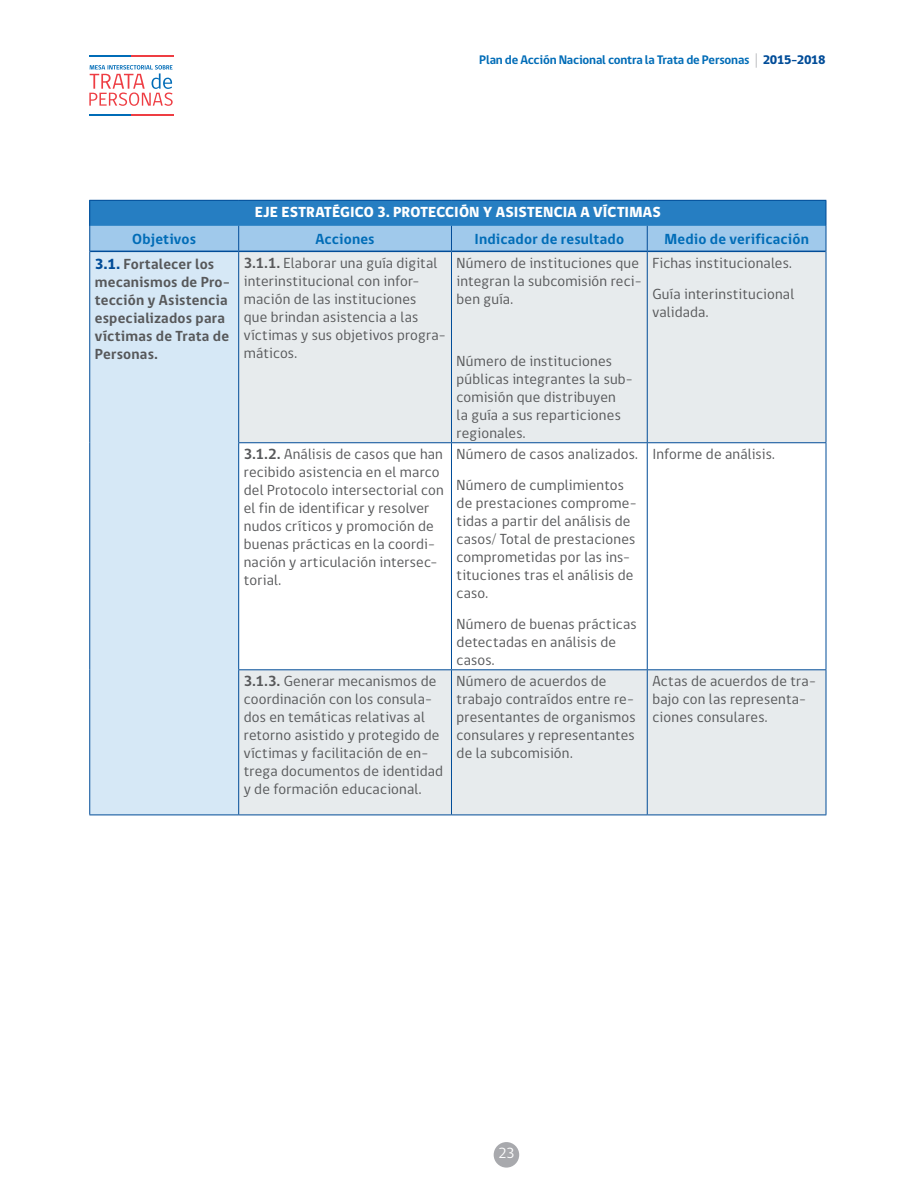
<style>
.page{position:relative;width:915px;height:1191px;background:#fff}
.page>*{position:absolute;margin:0;border:0;box-sizing:border-box;transform-origin:0 0}
.Cuadro{font:15px/18px "gob CL";letter-spacing:.015em;color:#57585a}
.Cuadro-2{font:700 15px/18px "gob CL";letter-spacing:.01em;color:#57585a}
.t1{font:700 15px "gob CL";letter-spacing:.01em;color:#006cb7}
.t2{font:800 15px "gob CL";letter-spacing:.01em;color:#fff}
.t3{font:15px "gob CL";color:#fff}
.t4{font:700 12.75px "gob CL";letter-spacing:-.015em;color:#006cb7}
.s1{font-weight:400;font-size:15.9px;color:#a8a9ad}
.s2{font-weight:800;color:#014c98}
.s3{font-weight:700}
</style>
<div class="page">
<hr style="left:89px;top:55px;width:42px;height:2px;background:#006cb7">
<hr style="left:131px;top:55px;width:42px;height:2px;background:#ee3d43">
<hr style="left:89px;top:114px;width:42px;height:2px;background:#006cb7">
<hr style="left:131px;top:114px;width:42px;height:2px;background:#ee3d43">
<svg style="left:89px;top:65px;width:84px;height:41px"></svg>
<div style="left:90px;top:251px;width:148px;height:564px;background:#d6e8f6"></div>
<svg style="left:239px;top:252px;width:586px;height:562px;fill:#e7ebed"></svg>
<hr style="left:89px;top:200px;width:149px;height:1px;background:#014c98">
<hr style="left:238px;top:200px;width:213px;height:1px;background:#014c98">
<hr style="left:451px;top:200px;width:196px;height:1px;background:#014c98">
<hr style="left:647px;top:200px;width:179px;height:1px;background:#014c98">
<svg style="left:89px;top:201px;width:737px;height:50px;background:#61a2d5"></svg>
<hr style="left:89px;top:251px;width:1px;height:192px;background:#014c98">
<hr style="left:89px;top:443px;width:1px;height:227px;background:#014c98">
<hr style="left:89px;top:670px;width:1px;height:144px;background:#014c98">
<hr style="left:238px;top:252px;width:1px;height:190px;background:#014c98">
<hr style="left:451px;top:252px;width:1px;height:190px;background:#014c98">
<hr style="left:646px;top:252px;width:1px;height:190px;background:#014c98">
<hr style="left:825px;top:251px;width:1px;height:191px;background:#014c98">
<hr style="left:238px;top:442px;width:213px;height:1px;background:#014c98">
<hr style="left:238px;top:443px;width:1px;height:226px;background:#014c98">
<hr style="left:451px;top:442px;width:196px;height:1px;background:#014c98">
<hr style="left:451px;top:443px;width:1px;height:226px;background:#014c98">
<hr style="left:647px;top:442px;width:179px;height:1px;background:#014c98">
<hr style="left:646px;top:443px;width:1px;height:226px;background:#014c98">
<hr style="left:825px;top:443px;width:1px;height:226px;background:#014c98">
<hr style="left:238px;top:669px;width:213px;height:1px;background:#014c98">
<hr style="left:238px;top:670px;width:1px;height:144px;background:#014c98">
<hr style="left:451px;top:669px;width:196px;height:1px;background:#014c98">
<hr style="left:451px;top:670px;width:1px;height:144px;background:#014c98">
<hr style="left:647px;top:669px;width:179px;height:1px;background:#014c98">
<hr style="left:646px;top:670px;width:1px;height:144px;background:#014c98">
<hr style="left:825px;top:670px;width:1px;height:144px;background:#014c98">
<hr style="left:89px;top:814px;width:149px;height:1px;background:#014c98">
<hr style="left:238px;top:814px;width:213px;height:1px;background:#014c98">
<hr style="left:451px;top:814px;width:196px;height:1px;background:#014c98">
<hr style="left:647px;top:814px;width:179px;height:1px;background:#014c98">
<hr style="left:90px;top:250px;width:148px;height:2px;background:#014c98">
<hr style="left:238px;top:250px;width:213px;height:2px;background:#014c98">
<hr style="left:451px;top:250px;width:196px;height:2px;background:#014c98">
<hr style="left:647px;top:250px;width:178px;height:2px;background:#014c98">
<div style="left:493px;top:1142px;width:26px;height:25px;background:#a8a9ad;border-radius:50%"></div>
<p class="t4" style="left:479px;top:51px;width:348px">Plan de Acción Nacional contra la Trata de Personas <span class="s1">|</span> <span class="s2">2015-2018</span></p>
<p class="t2" style="left:255px;top:202px;width:407px">EJE ESTRATÉGICO 3. PROTECCIÓN Y ASISTENCIA A VÍCTIMAS</p>
<p class="t1" style="left:132px;top:229px;width:65px">Objetivos</p>
<p class="t1" style="left:315px;top:229px;width:61px">Acciones</p>
<p class="t1" style="left:474px;top:229px;width:151px">Indicador de resultado</p>
<p class="t1" style="left:664px;top:229px;width:146px">Medio de verificación</p>
<p class="Cuadro-2" style="left:95px;top:255px;width:137px"><span class="s2">3.1.</span> Fortalecer los mecanismos de Pro&shy;tección y Asistencia especializados para víctimas de Trata de<br>Personas.</p>
<p class="Cuadro" style="left:244px;top:254px;width:203px"><span class="s3">3.1.1.</span> Elaborar una guía digital interinstitucional con infor&shy;mación de las instituciones<br>que brindan asistencia a las víctimas y sus objetivos progra&shy;máticos.</p>
<p class="Cuadro" style="left:456px;top:254px;width:186px">Número de instituciones que integran la subcomisión reci&shy;ben guía.</p>
<p class="Cuadro" style="left:456px;top:352px;width:178px">Número de instituciones públicas integrantes la sub&shy;comisión que distribuyen<br>la guía a sus reparticiones regionales.</p>
<p class="Cuadro" style="left:652px;top:254px;width:141px">Fichas institucionales.</p>
<p class="Cuadro" style="left:652px;top:285px;width:143px">Guía interinstitucional validada.</p>
<p class="Cuadro" style="left:244px;top:445px;width:201px"><span class="s3">3.1.2.</span> Análisis de casos que han recibido asistencia en el marco del Protocolo intersectorial con el fin de identificar y resolver nudos críticos y promoción de buenas prácticas en la coordi&shy;nación y articulación intersec&shy;torial.</p>
<p class="Cuadro" style="left:456px;top:445px;width:183px">Número de casos analizados.</p>
<p class="Cuadro" style="left:456px;top:476px;width:181px">Número de cumplimientos de prestaciones comprome&shy;tidas a partir del análisis de casos/ Total de prestaciones comprometidas por las ins&shy;tituciones tras el análisis de caso.</p>
<p class="Cuadro" style="left:456px;top:615px;width:181px">Número de buenas prácticas detectadas en análisis de casos.</p>
<p class="Cuadro" style="left:652px;top:445px;width:124px">Informe de análisis.</p>
<p class="Cuadro" style="left:244px;top:672px;width:201px"><span class="s3">3.1.3.</span> Generar mecanismos de coordinación con los consula&shy;dos en temáticas relativas al retorno asistido y protegido de víctimas y facilitación de en&shy;trega documentos de identidad y de formación educacional.</p>
<p class="Cuadro" style="left:456px;top:672px;width:180px">Número de acuerdos de trabajo contraídos entre re&shy;presentantes de organismos consulares y representantes de la subcomisión.</p>
<p class="Cuadro" style="left:652px;top:672px;width:165px">Actas de acuerdos de tra&shy;bajo con las representa&shy;ciones consulares.</p>
<p class="t3" style="left:498px;top:1143px;width:18px">23</p>
</div>
